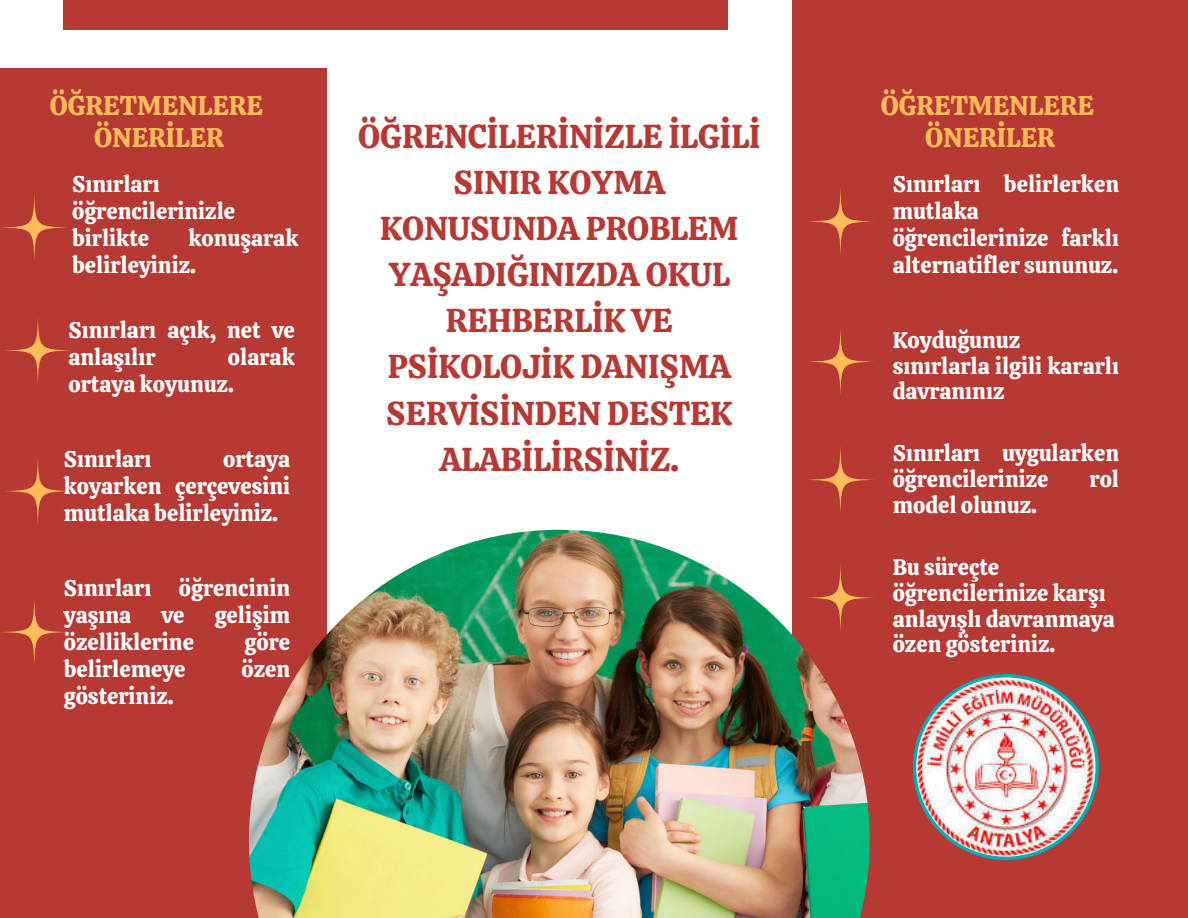
<style>
.page{position:relative;width:1188px;height:918px;background:#fff}
.page>*{position:absolute;margin:0;border:0;box-sizing:border-box;transform-origin:0 0}
.t1{font:33px/46.2px "Calistoga";color:#b73934;text-align:center}
.t2{font:27px "Calistoga";color:#ffbd59}
.t3{font:22.5px/27px "Calistoga";color:#fff}
</style>
<div class="page">
<div style="left:0;top:68px;width:327px;height:850px;background:#b73934"></div>
<div style="left:792px;top:0;width:396px;height:918px;background:#b73934"></div>
<div style="left:64px;top:0;width:664px;height:30px;background:#b73934"></div>
<img style="left:913px;top:674px;width:186px;height:186px">
<svg style="left:0;top:193px;width:69px;height:69px"></svg>
<svg style="left:4px;top:316px;width:68px;height:69px"></svg>
<svg style="left:4px;top:457px;width:68px;height:68px"></svg>
<svg style="left:0;top:598px;width:69px;height:68px"></svg>
<svg style="left:806px;top:187px;width:69px;height:69px"></svg>
<svg style="left:806px;top:327px;width:69px;height:69px"></svg>
<svg style="left:806px;top:446px;width:69px;height:68px"></svg>
<img style="left:249px;top:530px;width:621px;height:388px">
<p class="t2" style="left:50px;top:88px;width:215px">ÖĞRETMENLERE</p>
<p class="t2" style="left:94px;top:120px;width:131px">ÖNERİLER</p>
<p class="t1" style="left:358px;top:113px;width:404px">ÖĞRENCİLERİNİZLE İLGİLİ<br>SINIR KOYMA<br>KONUSUNDA PROBLEM<br>YAŞADIĞINIZDA OKUL<br>REHBERLİK VE<br>PSİKOLOJİK DANIŞMA<br>SERVİSİNDEN DESTEK<br>ALABİLİRSİNİZ.</p>
<p class="t3" style="left:72px;top:171px;width:165px">Sınırları öğrencilerinizle birlikte</p>
<p class="t3" style="left:72px;top:225px;width:228px;text-indent:116px">konuşarak belirleyiniz.</p>
<p class="t3" style="left:69px;top:316px;width:228px">Sınırları açık, net ve anlaşılır</p>
<p class="t3" style="left:69px;top:343px;width:228px;text-indent:159px">olarak ortaya koyunuz.</p>
<p class="t3" style="left:64px;top:446px;width:89px">Sınırları</p>
<p class="t3" style="left:64px;top:446px;width:228px;text-align:justify;text-indent:159px">ortaya koyarken çerçevesini mutlaka belirleyiniz.</p>
<p class="t3" style="left:64px;top:575px;width:228px">Sınırları öğrencinin yaşına</p>
<p class="t3" style="left:161px;top:602px;width:25px">ve</p>
<p class="t3" style="left:215px;top:602px;width:77px">gelişim</p>
<p class="t3" style="left:64px;top:629px;width:132px">özelliklerine</p>
<p class="t3" style="left:245px;top:629px;width:47px">göre</p>
<p class="t3" style="left:64px;top:656px;width:123px">belirlemeye</p>
<p class="t3" style="left:241px;top:656px;width:50px">özen</p>
<p class="t3" style="left:64px;top:683px;width:111px">gösteriniz.</p>
<p class="t2" style="left:881px;top:88px;width:215px">ÖĞRETMENLERE</p>
<p class="t2" style="left:925px;top:120px;width:131px">ÖNERİLER</p>
<p class="t3" style="left:893px;top:171px;width:228px">Sınırları belirlerken mutlaka öğrencilerinize farklı alternatifler sununuz.</p>
<p class="t3" style="left:893px;top:327px;width:228px;line-height:25.8px">Koyduğunuz sınırlarla ilgili kararlı davranınız</p>
<p class="t3" style="left:893px;top:440px;width:228px;line-height:25.8px">Sınırları uygularken öğrencilerinize</p>
<p class="t3" style="left:1090px;top:466px;width:31px">rol</p>
<p class="t3" style="left:893px;top:492px;width:146px">model olunuz.</p>
<p class="t3" style="left:893px;top:554px;width:224px;line-height:25.8px">Bu süreçte öğrencilerinize karşı anlayışlı davranmaya özen gösteriniz.</p>
</div>
